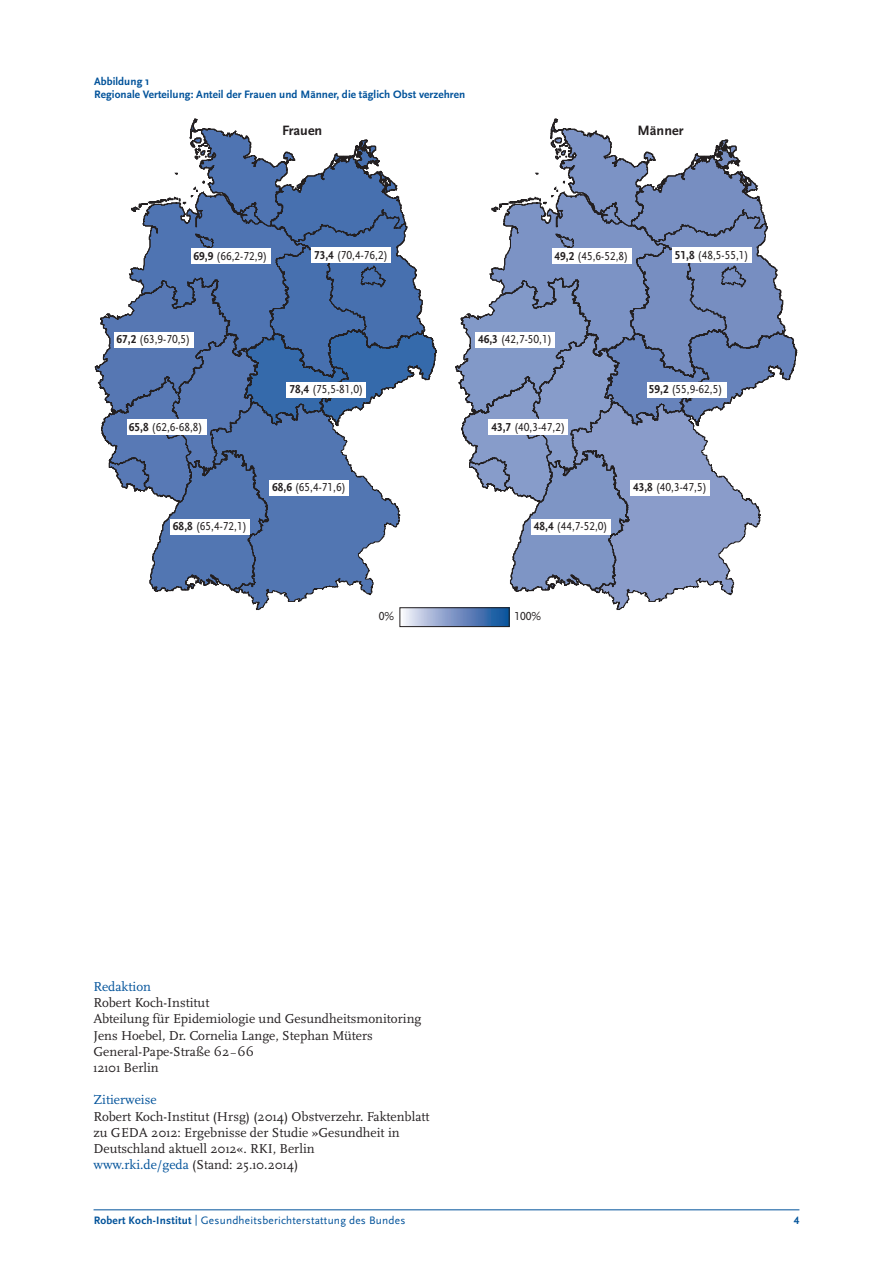
<style>
.page{position:relative;width:893px;height:1263px;background:#fff}
.page>*{position:absolute;margin:0;border:0;box-sizing:border-box;transform-origin:0 0}
.t1{font:700 14.1px "Scala Sans Pro";color:#231f20}
.Impressum{font:13.5px/16.2px "Scala Pro";color:#231f20}
.t2{font:13.5px "Scala Pro";color:#01529a}
.t3{font:12px "Scala Sans LF";color:#231f20;scale:.94 1}
.t4{font:700 11.25px/13.5px "Scala Sans Pro";letter-spacing:.005em;color:#01529a}
.t5{font:11.25px "Scala Sans Pro";letter-spacing:.02em;color:#01529a}
.s1{font-weight:700}
.s2{font-family:"Scala Sans Pro";font-size:10.5px}
.s3{color:#01529a}
</style>
<div class="page">
<hr style="left:94px;top:1209px;width:705px;height:1px;background:#01529a">
<svg style="left:455px;top:119px;width:342px;height:491px"></svg>
<svg style="left:95px;top:119px;width:342px;height:491px"></svg>
<div style="left:672px;top:247px;width:79px;height:16px;background:#fff"></div>
<div style="left:647px;top:382px;width:80px;height:16px;background:#fff"></div>
<div style="left:630px;top:480px;width:80px;height:16px;background:#fff"></div>
<div style="left:531px;top:519px;width:79px;height:16px;background:#fff"></div>
<div style="left:488px;top:419px;width:80px;height:16px;background:#fff"></div>
<div style="left:475px;top:332px;width:79px;height:16px;background:#fff"></div>
<div style="left:552px;top:248px;width:80px;height:16px;background:#fff"></div>
<div style="left:311px;top:247px;width:79px;height:16px;background:#fff"></div>
<div style="left:286px;top:382px;width:80px;height:16px;background:#fff"></div>
<div style="left:269px;top:480px;width:80px;height:16px;background:#fff"></div>
<div style="left:170px;top:519px;width:80px;height:16px;background:#fff"></div>
<div style="left:127px;top:419px;width:80px;height:16px;background:#fff"></div>
<div style="left:114px;top:332px;width:80px;height:16px;background:#fff"></div>
<div style="left:192px;top:248px;width:79px;height:16px;background:#fff"></div>
<div style="left:400px;top:608px;width:109px;height:19px;background:linear-gradient(to right,#f6edf8,#054696)"></div>
<div style="left:400px;top:607px;width:109px;height:20px;border:1px solid #231f20"></div>
<p class="t4" style="left:94px;top:74px;width:372px">Abbildung 1<br>Regionale Verteilung: Anteil der Frauen und Männer, die täglich Obst verzehren</p>
<p class="t1" style="left:282px;top:122px;width:42px">Frauen</p>
<p class="t1" style="left:637px;top:122px;width:47px">Männer</p>
<p class="t3" style="left:193px;top:249px;width:80px"><span class="s1">69,9</span> (66,2-72,9)</p>
<p class="t3" style="left:314px;top:248px;width:80px"><span class="s1">73,4</span> (70,4-76,2)</p>
<p class="t3" style="left:554px;top:249px;width:80px"><span class="s1">49,2</span> (45,6-52,8)</p>
<p class="t3" style="left:675px;top:248px;width:80px"><span class="s1">51,8</span> (48,5-55,1)</p>
<p class="t3" style="left:117px;top:333px;width:80px"><span class="s1">67,2</span> (63,9-70,5)</p>
<p class="t3" style="left:129px;top:420px;width:80px"><span class="s1">65,8</span> (62,6-68,8)</p>
<p class="t3" style="left:289px;top:383px;width:80px"><span class="s1">78,4</span> (75,5-81,0)</p>
<p class="t3" style="left:478px;top:333px;width:80px"><span class="s1">46,3</span> (42,7-50,1)</p>
<p class="t3" style="left:491px;top:420px;width:80px"><span class="s1">43,7</span> (40,3-47,2)</p>
<p class="t3" style="left:649px;top:383px;width:80px"><span class="s1">59,2</span> (55,9-62,5)</p>
<p class="t3" style="left:173px;top:520px;width:80px"><span class="s1">68,8</span> (65,4-72,1)</p>
<p class="t3" style="left:272px;top:481px;width:80px"><span class="s1">68,6</span> (65,4-71,6)</p>
<p class="t3" style="left:534px;top:520px;width:80px"><span class="s1">48,4</span> (44,7-52,0)</p>
<p class="t3" style="left:633px;top:481px;width:80px"><span class="s1">43,8</span> (40,3-47,5)</p>
<p class="t3" style="left:379px;top:609px;width:18px">0%</p>
<p class="t3" style="left:514px;top:609px;width:30px">100%</p>
<h2 class="t2" style="left:94px;top:978px;width:59px">Redaktion</h2>
<p class="Impressum" style="left:94px;top:994px;width:117px">Robert Koch-Institut</p>
<p class="Impressum" style="left:94px;top:1011px;width:329px">Abteilung für Epidemiologie und Gesundheitsmonitoring</p>
<p class="Impressum" style="left:94px;top:1027px;width:281px">Jens Hoebel, Dr. Cornelia Lange, Stephan Müters</p>
<p class="Impressum" style="left:94px;top:1043px;width:162px">General-Pape-Straße 62 <span class="s2">–</span>66</p>
<p class="Impressum" style="left:94px;top:1059px;width:67px">12101 Berlin</p>
<h2 class="t2" style="left:94px;top:1092px;width:65px">Zitierweise</h2>
<p class="Impressum" style="left:94px;top:1108px;width:338px">Robert Koch-Institut (Hrsg) (2014) Obstverzehr. Faktenblatt zu GEDA 2012: Ergebnisse der Studie »Gesundheit in<br>Deutschland aktuell 2012«. RKI, Berlin</p>
<p class="Impressum" style="left:94px;top:1156px;width:206px"><span class="s3">www.rki.de/geda</span> (Stand: 25.10.2014)</p>
<p class="t5" style="left:94px;top:1214px;width:313px"><span class="s1">Robert Koch-Institut</span> | Gesundheitsberichterstattung des Bundes</p>
<p class="t4" style="left:794px;top:1214px;width:7px">4</p>
</div>
